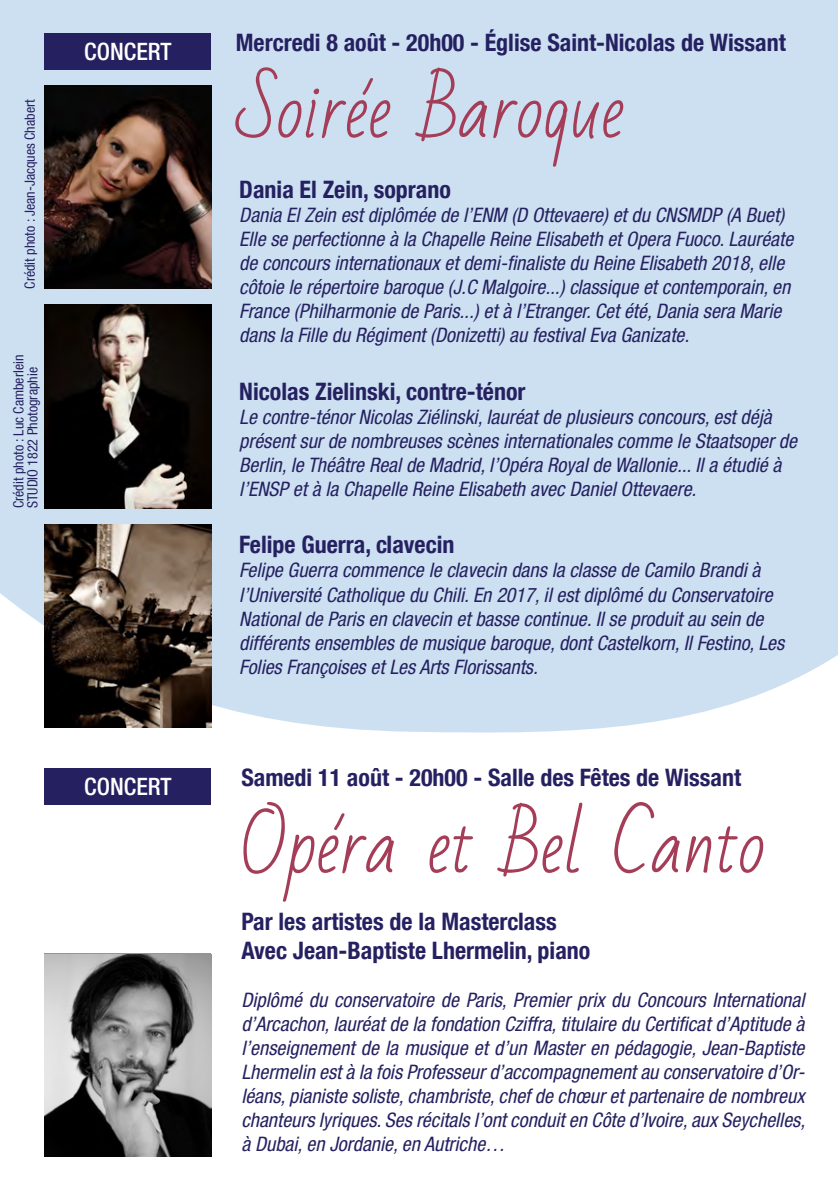
<style>
.page{position:relative;width:838px;height:1193px;background:#fff}
.page>*{position:absolute;margin:0;border:0;box-sizing:border-box;transform-origin:0 0}
.t1{font:72px "Bad Script";color:#a43d57}
.t2{font:700 condensed 24px "Helvetica Neue LT Com";color:#252161}
.t3{font:500 condensed 24px "Helvetica Neue LT Com";color:#fff}
.t4{font:italic condensed 20px/24px "Helvetica Neue LT Com";color:#252161}
.t5{font:condensed 14px "Helvetica Neue LT Com";color:#252161}
</style>
<div class="page">
<div style="left:0;top:0;width:838px;height:733px;background:#cde0f1"></div>
<div style="left:45px;top:33px;width:166px;height:37px;background:#252161"></div>
<img style="left:45px;top:85px;width:166px;height:204px">
<img style="left:45px;top:305px;width:166px;height:203px">
<img style="left:45px;top:524px;width:166px;height:203px">
<img style="left:45px;top:954px;width:166px;height:202px">
<div style="left:45px;top:768px;width:166px;height:37px;background:#252161"></div>
<p class="t5" style="left:21px;top:289px;width:191px;rotate:-90deg">Crédit photo : Jean-Jacques Chabert</p>
<p class="t5" style="left:10px;top:508px;width:155px;rotate:-90deg">Crédit photo : Luc Camberlein</p>
<p class="t5" style="left:24px;top:508px;width:143px;rotate:-90deg">STUDIO 1822 Photographie</p>
<p class="t3" style="left:84px;top:37px;width:89px">CONCERT</p>
<p class="t3" style="left:84px;top:772px;width:89px">CONCERT</p>
<p class="t2" style="left:236px;top:28px;width:551px">Mercredi 8 août - 20h00 - Église Saint-Nicolas de Wissant</p>
<p class="t1" style="left:236px;top:70px;width:390px">Soirée Baroque</p>
<p class="t2" style="left:239px;top:175px;width:213px">Dania El Zein, soprano</p>
<p class="t4" style="left:239px;top:203px;width:556px">Dania El Zein est diplômée de l’ENM (D Ottevaere) et du CNSMDP (A Buet)<br>Elle se perfectionne à la Chapelle Reine Elisabeth et Opera Fuoco. Lauréate de concours internationaux et demi-finaliste du Reine Elisabeth 2018, elle côtoie le répertoire baroque (J.C Malgoire...) classique et contemporain, en France (Philharmonie de Paris...) et à l’Etranger. Cet été, Dania sera Marie dans la Fille du Régiment (Donizetti) au festival Eva Ganizate.</p>
<p class="t2" style="left:239px;top:377px;width:288px">Nicolas Zielinski, contre-ténor</p>
<p class="t4" style="left:239px;top:404px;width:559px">Le contre-ténor Nicolas Ziélinski, lauréat de plusieurs concours, est déjà présent sur de nombreuses scènes internationales comme le Staatsoper de Berlin, le Théâtre Real de Madrid, l’Opéra Royal de Wallonie... Il a étudié à l’ENSP et à la Chapelle Reine Elisabeth avec Daniel Ottevaere.</p>
<p class="t2" style="left:239px;top:530px;width:217px">Felipe Guerra, clavecin</p>
<p class="t4" style="left:239px;top:558px;width:547px">Felipe Guerra commence le clavecin dans la classe de Camilo Brandi à l’Université Catholique du Chili. En 2017, il est diplômé du Conservatoire National de Paris en clavecin et basse continue. Il se produit au sein de différents ensembles de musique baroque, dont Castelkorn, Il Festino, Les Folies Françoises et Les Arts Florissants.</p>
<p class="t2" style="left:241px;top:762px;width:501px">Samedi 11 août - 20h00 - Salle des Fêtes de Wissant</p>
<p class="t1" style="left:241px;top:805px;width:526px">Opéra et Bel Canto</p>
<p class="t2" style="left:241px;top:906px;width:317px">Par les artistes de la Masterclass</p>
<p class="t2" style="left:241px;top:935px;width:351px">Avec Jean-Baptiste Lhermelin, piano</p>
<p class="t4" style="left:241px;top:987px;width:565px;text-align:justify">Diplômé du conservatoire de Paris, Premier prix du Concours International d’Arcachon, lauréat de la fondation Cziffra, titulaire du Certificat d’Aptitude à l’enseignement de la musique et d’un Master en pédagogie, Jean-Baptiste Lhermelin est à la fois Professeur d’accompagnement au conservatoire d’Or&shy;léans, pianiste soliste, chambriste, chef de chœur et partenaire de nombreux chanteurs lyriques. Ses récitals l’ont conduit en Côte d’Ivoire, aux Seychelles, à Dubai, en Jordanie, en Autriche…</p>
</div>
